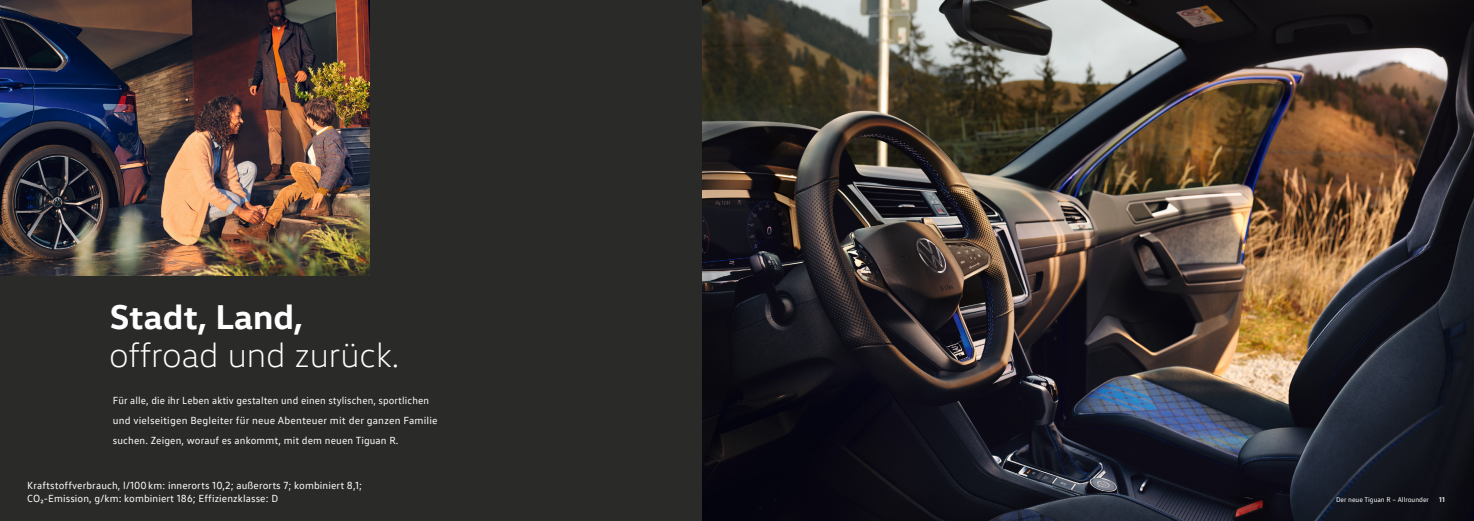
<style>
.page{position:relative;width:1474px;height:521px;background:#fff}
.page>*{position:absolute;margin:0;border:0;box-sizing:border-box;transform-origin:0 0}
.t1{font:300 35px "VW Head";color:#fff}
.t2{font:700 35px "VW Head";color:#fff}
.t3{font:10.5px/19.9px "VW Text";letter-spacing:.01em;color:#fff}
.t4{font:7px "VW Text";color:#fff}
.t5{font:700 7px "VW Text";color:#fff}
</style>
<div class="page">
<div style="left:0;top:0;width:1473px;height:521px;background:#2a2b29"></div>
<img style="left:702px;top:0;width:771px;height:521px">
<img style="left:0;top:0;width:370px;height:275px">
<h1 class="t2" style="left:110px;top:304px;width:195px">Stadt, Land,</h1>
<h1 class="t1" style="left:109px;top:343px;width:292px">offroad und zurück.</h1>
<p class="t3" style="left:113px;top:392px;width:326px">Für alle, die ihr Leben aktiv gestalten und einen stylischen, sportlichen und vielseitigen Begleiter für neue Abenteuer mit der ganzen Familie suchen. Zeigen, worauf es ankommt, mit dem neuen Tiguan R.</p>
<p class="t3" style="left:27px;top:481px;width:336px;line-height:12.2px">Kraftstoffverbrauch, l/100 km: innerorts 10,2; außerorts 7; kombiniert 8,1;<br>CO₂-Emission, g/km: kombiniert 186; Effizienzklasse: D</p>
<p class="t4" style="left:1335px;top:497px;width:95px">Der neue Tiguan R – Allrounder</p>
<p class="t5" style="left:1439px;top:497px;width:7px">11</p>
</div>
